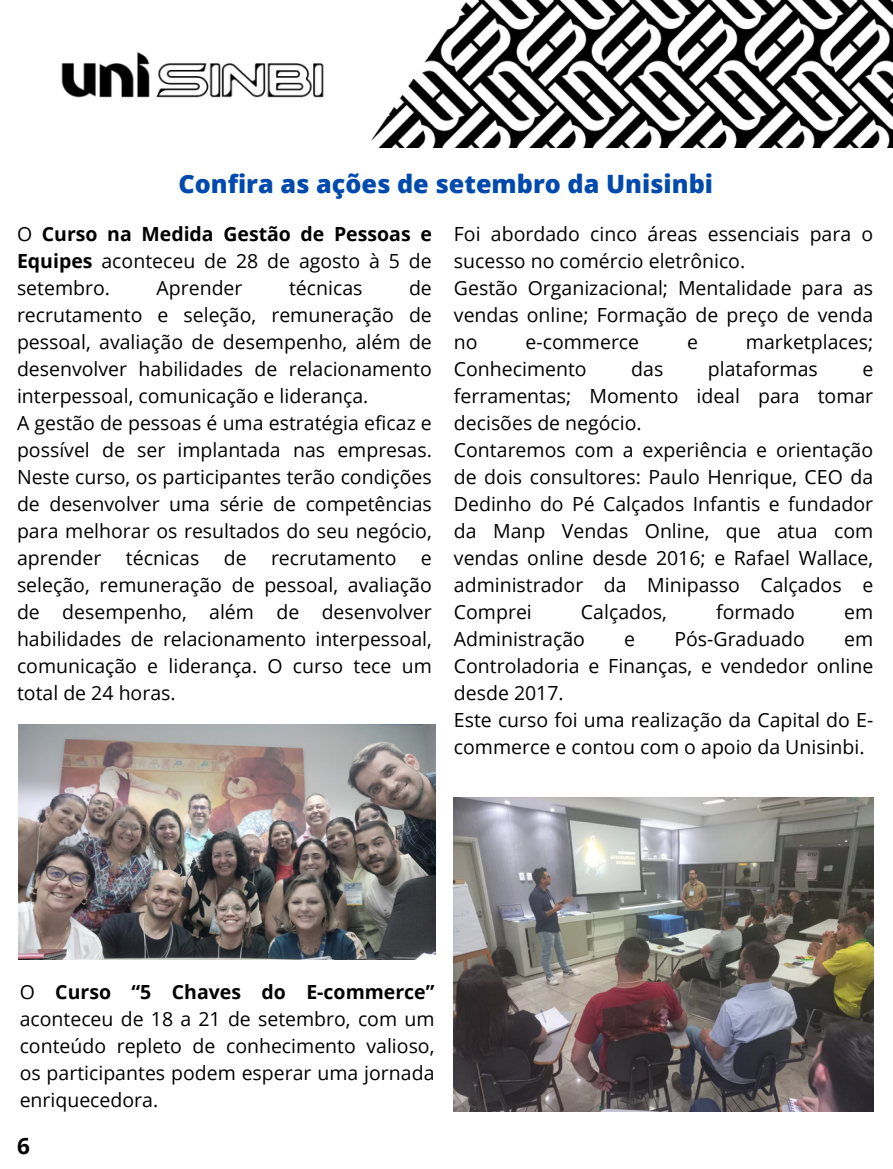
<style>
.page{position:relative;width:893px;height:1169px;background:#fff}
.page>*{position:absolute;margin:0;border:0;box-sizing:border-box;transform-origin:0 0}
.t1{font:800 25.2px "Open Sans";color:#004aad}
.t2{font:700 22.5px "Open Sans";color:#000}
.t3{font:19.5px/27px "Open Sans";color:#000;text-align:justify}
.t4{font:700 19.5px/27px "Open Sans";color:#000;text-align:justify}
.s1{font-weight:400}
.s2{font-weight:700}
</style>
<div class="page">
<img style="left:371px;top:0;width:521px;height:147px">
<img style="left:61px;top:52px;width:263px;height:46px">
<img style="left:18px;top:724px;width:417px;height:235px">
<img style="left:454px;top:797px;width:419px;height:315px">
<p class="t1" style="left:178px;top:166px;width:536px">Confira as ações de setembro da Unisinbi</p>
<p class="t4" style="left:17px;top:220px;width:416px"><span class="s1">O</span> Curso na Medida Gestão de Pessoas e Equipes <span class="s1">aconteceu de 28 de agosto à 5 de setembro.</span></p>
<p class="t3" style="left:454px;top:220px;width:421px">Foi abordado cinco áreas essenciais para o sucesso no comércio eletrônico.</p>
<p class="t3" style="left:454px;top:274px;width:421px">Gestão Organizacional; Mentalidade para as vendas online; Formação de preço de venda no</p>
<p class="t3" style="left:156px;top:274px;width:87px">Aprender</p>
<p class="t3" style="left:289px;top:274px;width:75px">técnicas</p>
<p class="t3" style="left:17px;top:274px;width:416px;text-indent:392px">de recrutamento e seleção, remuneração de pessoal, avaliação de desempenho, além de desenvolver habilidades de relacionamento interpessoal, comunicação e liderança.</p>
<p class="t3" style="left:17px;top:409px;width:416px">A gestão de pessoas é uma estratégia eficaz e possível de ser implantada nas empresas.<br>Neste curso, os participantes terão condições de desenvolver uma série de competências para melhorar os resultados do seu negócio, aprender</p>
<p class="t3" style="left:525px;top:328px;width:115px">e-commerce</p>
<p class="t3" style="left:687px;top:328px;width:12px">e</p>
<p class="t3" style="left:745px;top:328px;width:129px">marketplaces;</p>
<p class="t3" style="left:454px;top:355px;width:134px">Conhecimento</p>
<p class="t3" style="left:631px;top:355px;width:34px">das</p>
<p class="t3" style="left:707px;top:355px;width:111px">plataformas</p>
<p class="t3" style="left:454px;top:355px;width:421px;text-indent:408px">e ferramentas; Momento ideal para tomar decisões de negócio.</p>
<p class="t3" style="left:454px;top:436px;width:421px">Contaremos com a experiência e orientação de dois consultores: Paulo Henrique, CEO da Dedinho do Pé Calçados Infantis e fundador da Manp Vendas Online, que atua com vendas online desde 2016; e Rafael Wallace, administrador da Minipasso Calçados e Comprei</p>
<p class="t3" style="left:126px;top:544px;width:75px">técnicas</p>
<p class="t3" style="left:224px;top:544px;width:24px">de</p>
<p class="t3" style="left:271px;top:544px;width:127px">recrutamento</p>
<p class="t3" style="left:17px;top:544px;width:416px;text-indent:404px">e seleção, remuneração de pessoal, avaliação de desempenho, além de desenvolver habilidades de relacionamento interpessoal, comunicação e liderança. O curso tece um total de 24 horas.</p>
<p class="t3" style="left:581px;top:598px;width:87px">Calçados,</p>
<p class="t3" style="left:716px;top:598px;width:80px">formado</p>
<p class="t3" style="left:844px;top:598px;width:31px">em</p>
<p class="t3" style="left:454px;top:625px;width:133px">Administração</p>
<p class="t3" style="left:624px;top:625px;width:12px">e</p>
<p class="t3" style="left:674px;top:625px;width:132px">Pós-Graduado</p>
<p class="t3" style="left:454px;top:625px;width:421px;text-indent:390px">em Controladoria e Finanças, e vendedor online desde 2017.</p>
<p class="t3" style="left:454px;top:706px;width:421px">Este curso foi uma realização da Capital do E&shy;commerce e contou com o apoio da Unisinbi.</p>
<p class="t3" style="left:20px;top:977px;width:416px">O <span class="s2">Curso “5 Chaves do E-commerce” </span>aconteceu de 18 a 21 de setembro, com um conteúdo repleto de conhecimento valioso, os participantes podem esperar uma jornada enriquecedora.</p>
<p class="t2" style="left:17px;top:1130px;width:14px">6</p>
</div>
